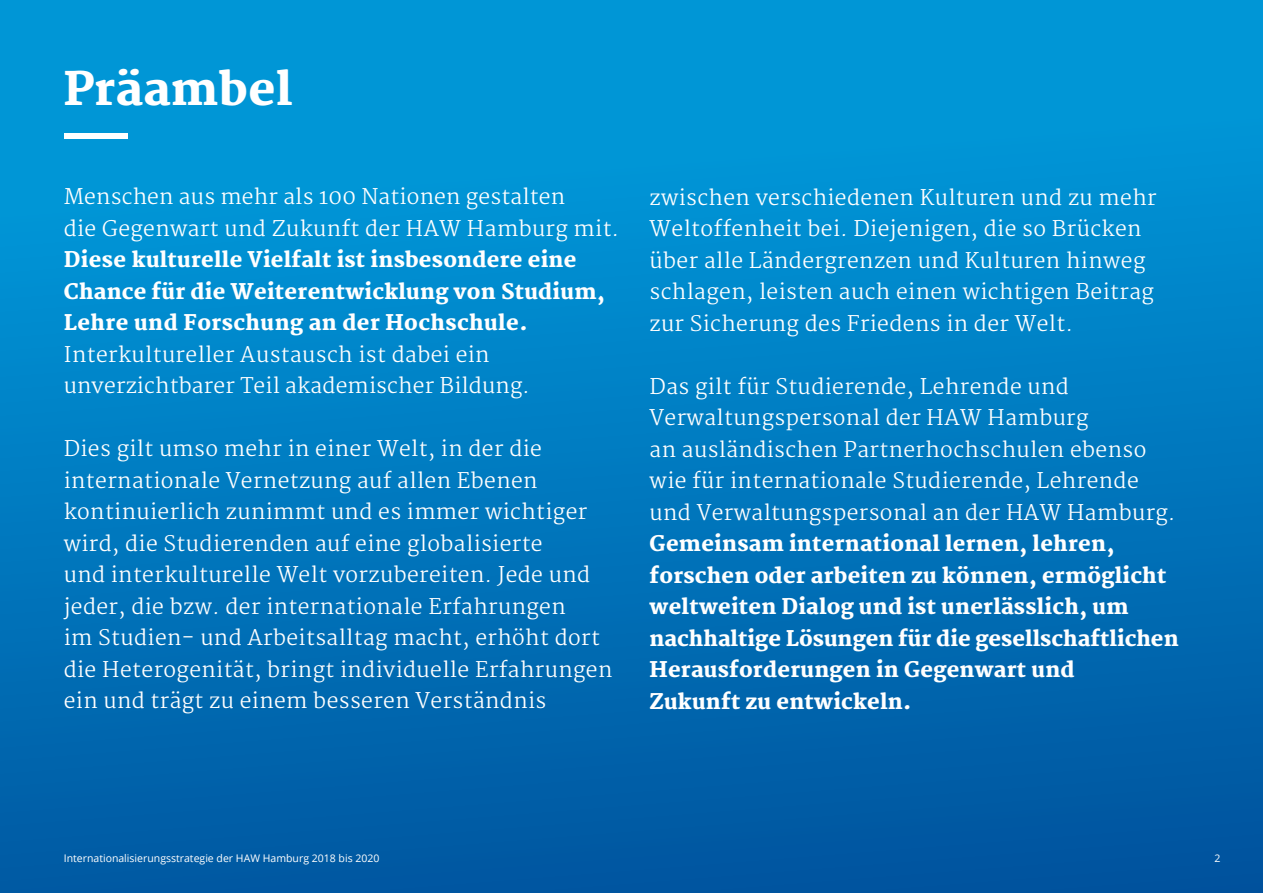
<style>
.page{position:relative;width:1263px;height:893px;background:#fff}
.page>*{position:absolute;margin:0;border:0;box-sizing:border-box;transform-origin:0 0}
.t1{font:800 45px "Martel";letter-spacing:.01em;color:#fff}
.t2{font:300 21px/31.5px "Martel";letter-spacing:.02em;color:#fff}
.t3{font:800 21px/31.5px "Martel";letter-spacing:.01em;color:#fff}
.t4{font:10.5px "Open Sans";color:#fff}
</style>
<div class="page">
<div style="left:0;top:0;width:1263px;height:893px;background:linear-gradient(to bottom,#009fdf,#0057a1)"></div>
<div style="left:64px;top:133px;width:64px;height:5px;background:#fff"></div>
<h1 class="t1" style="left:64px;top:63px;width:230px">Präambel</h1>
<p class="t2" style="left:64px;top:181px;width:557px">Menschen aus mehr als 100 Nationen gestalten<br>die Gegenwart und Zukunft der HAW Hamburg mit.</p>
<p class="t3" style="left:64px;top:244px;width:543px">Diese kulturelle Vielfalt ist insbesondere eine<br>Chance für die Weiterentwicklung von Studium,<br>Lehre und Forschung an der Hochschule.</p>
<p class="t2" style="left:64px;top:339px;width:468px">Interkultureller Austausch ist dabei ein unverzichtbarer Teil akademischer Bildung.</p>
<p class="t2" style="left:64px;top:433px;width:550px">Dies gilt umso mehr in einer Welt, in der die internationale Vernetzung auf allen Ebenen kontinuierlich zunimmt und es immer wichtiger wird, die Studierenden auf eine globalisierte<br>und interkulturelle Welt vorzubereiten. Jede und jeder, die bzw. der internationale Erfahrungen<br>im Studien- und Arbeitsalltag macht, erhöht dort die Heterogenität, bringt individuelle Erfahrungen ein und trägt zu einem besseren Verständnis</p>
<p class="t2" style="left:649px;top:182px;width:509px">zwischen verschiedenen Kulturen und zu mehr Weltoffenheit bei. Diejenigen, die so Brücken über alle Ländergrenzen und Kulturen hinweg schlagen, leisten auch einen wichtigen Beitrag zur Sicherung des Friedens in der Welt.</p>
<p class="t2" style="left:649px;top:371px;width:527px">Das gilt für Studierende, Lehrende und Verwaltungspersonal der HAW Hamburg<br>an ausländischen Partnerhochschulen ebenso wie für internationale Studierende, Lehrende und Verwaltungspersonal an der HAW Hamburg.</p>
<p class="t3" style="left:649px;top:528px;width:531px">Gemeinsam international lernen, lehren, forschen oder arbeiten zu können, ermöglicht weltweiten Dialog und ist unerlässlich, um nachhaltige Lösungen für die gesellschaftlichen Herausforderungen in Gegenwart und<br>Zukunft zu entwickeln.</p>
<p class="t4" style="left:64px;top:851px;width:317px">Internationalisierungsstrategie der HAW Hamburg 2018 bis 2020</p>
<p class="t4" style="left:1214px;top:851px;width:8px">2</p>
</div>
